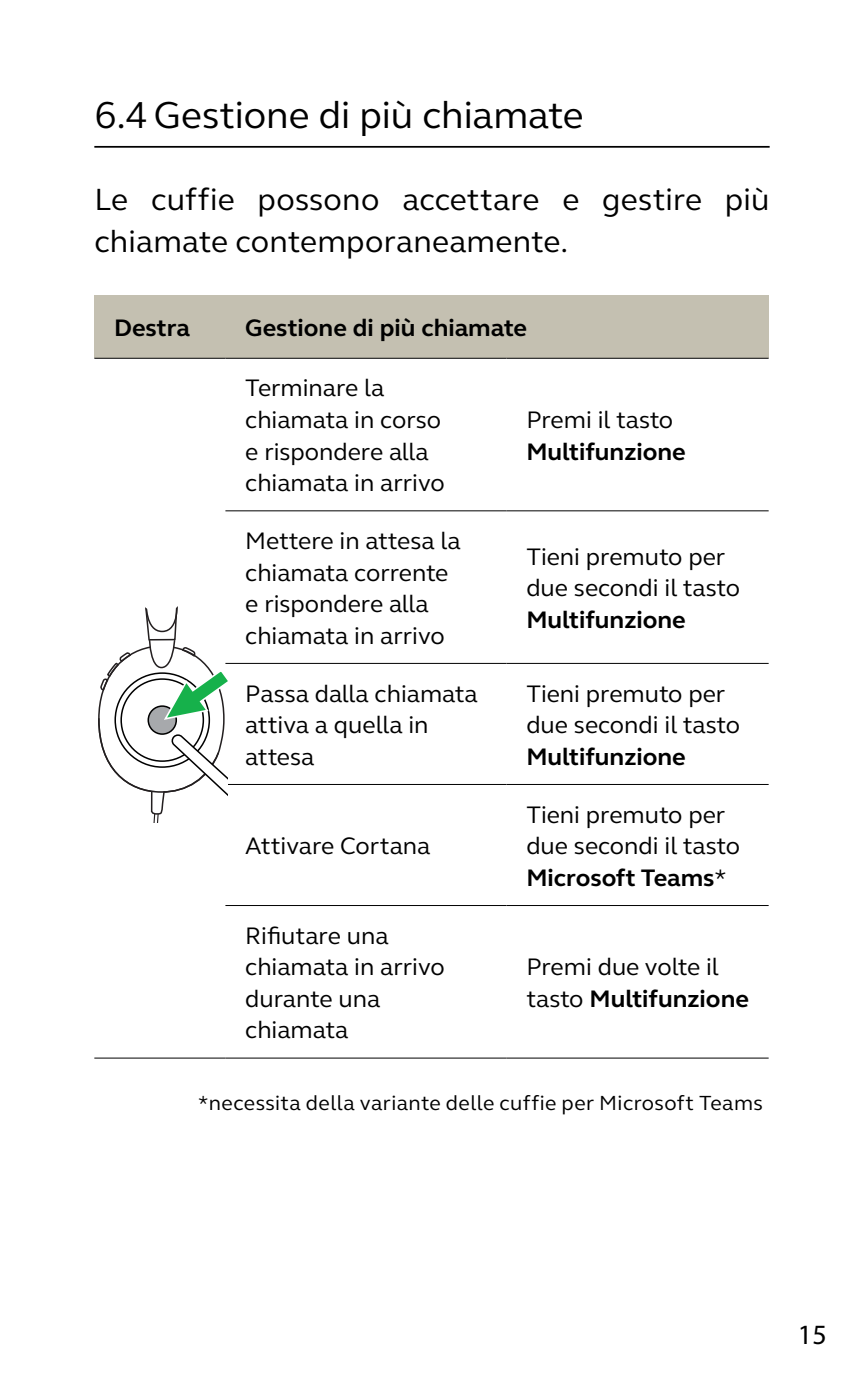
<style>
.page{position:relative;width:864px;height:1389px;background:#fff}
.page>*{position:absolute;margin:0;border:0;box-sizing:border-box;transform-origin:0 0}
.t1{font:38.5px "GN Elliot";letter-spacing:-.005em;color:#000}
.t2{font:31.5px/42px "GN Elliot";letter-spacing:.005em;color:#000}
.t3{font:28px "Myriad Pro";color:#000}
.t4{font:24.5px/31.5px "GN Elliot";color:#000}
.t5{font:700 24.5px "GN Elliot";color:#000}
.t6{font:21px "GN Elliot";letter-spacing:.02em;color:#000}
.s1{font-weight:700}
</style>
<div class="page">
<hr style="left:94px;top:146px;width:675px;height:2px;background:#000">
<div style="left:94px;top:296px;width:131px;height:62px;background:#c4c0b1"></div>
<div style="left:225px;top:296px;width:543px;height:62px;background:#c4c0b1"></div>
<hr style="left:94px;top:358px;width:131px;height:1px;background:#000">
<hr style="left:225px;top:358px;width:281px;height:1px;background:#000">
<hr style="left:506px;top:358px;width:262px;height:1px;background:#000">
<hr style="left:94px;top:1057px;width:131px;height:2px;background:#000">
<hr style="left:225px;top:510px;width:281px;height:1px;background:#000">
<hr style="left:506px;top:510px;width:262px;height:1px;background:#000">
<hr style="left:225px;top:663px;width:281px;height:1px;background:#000">
<hr style="left:506px;top:663px;width:262px;height:1px;background:#000">
<hr style="left:225px;top:784px;width:281px;height:1px;background:#000">
<hr style="left:506px;top:784px;width:262px;height:1px;background:#000">
<hr style="left:225px;top:905px;width:281px;height:1px;background:#000">
<hr style="left:506px;top:905px;width:262px;height:1px;background:#000">
<hr style="left:225px;top:1057px;width:281px;height:2px;background:#000">
<hr style="left:506px;top:1057px;width:262px;height:2px;background:#000">
<svg style="left:98px;top:606px;width:129px;height:216px"></svg>
<h1 class="t1" style="left:94px;top:89px;width:490px">6.4 Gestione di più chiamate</h1>
<p class="t2" style="left:94px;top:177px;width:676px">Le cuffie possono accettare e gestire più chiamate contemporaneamente.</p>
<p class="t5" style="left:114px;top:311px;width:77px">Destra</p>
<p class="t5" style="left:245px;top:311px;width:283px">Gestione di più chiamate</p>
<p class="t4" style="left:245px;top:372px;width:201px">Terminare la chiamata in corso e rispondere alla chiamata in arrivo</p>
<p class="t4" style="left:526px;top:403px;width:148px">Premi il tasto</p>
<p class="t5" style="left:526px;top:435px;width:161px">Multifunzione</p>
<p class="t4" style="left:245px;top:524px;width:217px">Mettere in attesa la chiamata corrente e rispondere alla chiamata in arrivo</p>
<p class="t4" style="left:526px;top:540px;width:215px">Tieni premuto per due secondi il tasto</p>
<p class="t5" style="left:526px;top:603px;width:161px">Multifunzione</p>
<p class="t4" style="left:245px;top:677px;width:234px">Passa dalla chiamata attiva a quella in attesa</p>
<p class="t4" style="left:526px;top:677px;width:215px">Tieni premuto per due secondi il tasto</p>
<p class="t5" style="left:526px;top:740px;width:161px">Multifunzione</p>
<p class="t4" style="left:245px;top:830px;width:186px">Attivare Cortana</p>
<p class="t4" style="left:245px;top:919px;width:201px">Rifiutare una chiamata in arrivo durante una chiamata</p>
<p class="t4" style="left:526px;top:798px;width:215px">Tieni premuto per due secondi il tasto<br><span class="s1">Microsoft Teams</span>*</p>
<p class="t4" style="left:526px;top:951px;width:224px">Premi due volte il tasto <span class="s1">Multifunzione</span></p>
<p class="t6" style="left:198px;top:1089px;width:566px">*necessita della variante delle cuffie per Microsoft Teams</p>
<p class="t3" style="left:797px;top:1317px;width:30px">15</p>
</div>
